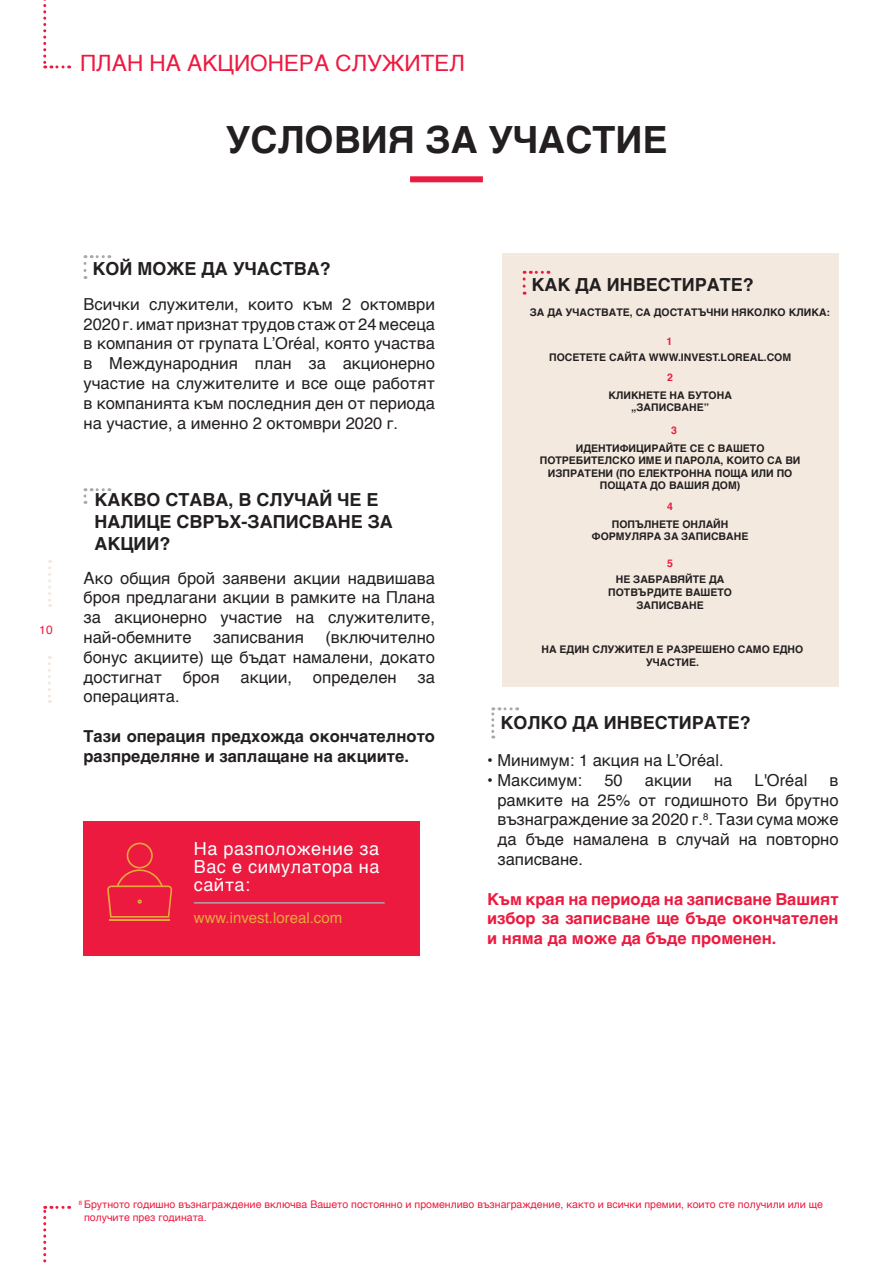
<style>
.page{position:relative;width:893px;height:1263px;background:#fff}
.page>*{position:absolute;margin:0;border:0;box-sizing:border-box;transform-origin:0 0}
.t1{font:700 37.5px "Helvetica";color:#231f20}
.t2{font:22.5px "Helvetica";color:#ed1a40}
.t3{font:700 18px/21.6px "Helvetica";color:#231f20}
.t4{font:18px/18px "Helvetica";letter-spacing:.03em;color:#fff;text-align:justify}
.t5{font:16.5px/19.8px "Helvetica";color:#231f20;text-align:justify}
.t6{font:700 16.5px/19.8px "Helvetica";color:#ed1a40;text-align:justify}
.t7{font:700 16.5px/19.8px "Helvetica";color:#231f20}
.t8{font:15px "Helvetica";color:#e5a93a}
.t9{font:12px "Helvetica";color:#ed1a40}
.t10{font:700 10.5px/12.6px "Helvetica";color:#231f20;text-align:center}
.t11{font:10.5px/12.6px "Helvetica";color:#ed1a40}
.t12{font:700 10.5px "Helvetica";color:#ed1a40}
</style>
<div class="page">
<svg style="left:43px;top:0;width:27px;height:68px"></svg>
<svg style="left:43px;top:1206px;width:27px;height:57px"></svg>
<div style="left:410px;top:176px;width:73px;height:6px;background:#ed1a40"></div>
<svg style="left:83px;top:255px;width:27px;height:24px"></svg>
<svg style="left:491px;top:707px;width:27px;height:31px"></svg>
<div style="left:502px;top:254px;width:337px;height:433px;background:#f3e9df"></div>
<svg style="left:523px;top:271px;width:26px;height:15px"></svg>
<svg style="left:83px;top:488px;width:27px;height:16px"></svg>
<svg style="left:48px;top:560px;width:3px;height:47px"></svg>
<svg style="left:48px;top:656px;width:3px;height:47px"></svg>
<div style="left:83px;top:821px;width:337px;height:134px;background:#ed1a40"></div>
<hr style="left:194px;top:902px;width:191px;height:2px;background:#a8a9ad">
<hr style="left:110px;top:919px;width:60px;height:2px;background:#e5a93a">
<svg style="left:107px;top:843px;width:65px;height:75px"></svg>
<h2 class="t2" style="left:80px;top:46px;width:386px">ПЛАН НА АКЦИОНЕРА СЛУЖИТЕЛ</h2>
<h1 class="t1" style="left:225px;top:110px;width:444px">УСЛОВИЯ ЗА УЧАСТИЕ</h1>
<p class="t9" style="left:39px;top:621px;width:15px">10</p>
<p class="t3" style="left:92px;top:258px;width:240px">КОЙ МОЖЕ ДА УЧАСТВА?</p>
<p class="t5" style="left:83px;top:295px;width:353px">Всички служители, които към 2 октомври 2020 г. имат признат трудов стаж от 24 месеца в компания от групата L’Oréal, която участва в Международния план за акционерно участие на служителите и все още работят в компанията към последния ден от периода на участие, а именно 2 октомври 2020 г.</p>
<p class="t3" style="left:94px;top:489px;width:300px">КАКВО СТАВА, В СЛУЧАЙ ЧЕ Е<br>НАЛИЦЕ СВРЪХ-ЗАПИСВАНЕ ЗА<br>АКЦИИ?</p>
<p class="t5" style="left:83px;top:568px;width:353px">Ако общия брой заявени акции надвишава броя предлагани акции в рамките на Плана за акционерно участие на служителите, най-обемните</p>
<p class="t5" style="left:83px;top:628px;width:353px;text-indent:242px">(включително бонус акциите) ще бъдат намалени, докато достигнат</p>
<p class="t5" style="left:213px;top:628px;width:92px">записвания</p>
<p class="t5" style="left:183px;top:667px;width:38px">броя</p>
<p class="t5" style="left:241px;top:667px;width:53px">акции,</p>
<p class="t5" style="left:313px;top:667px;width:85px">определен</p>
<p class="t5" style="left:418px;top:667px;width:19px">за</p>
<p class="t5" style="left:83px;top:687px;width:98px">операцията.</p>
<p class="t7" style="left:83px;top:726px;width:353px">Тази операция предхожда окончателното разпределяне и заплащане на акциите.</p>
<p class="t4" style="left:194px;top:841px;width:187px">На разположение за Вас е симулатора на сайта:</p>
<p class="t8" style="left:194px;top:906px;width:150px">www.invest.loreal.com</p>
<p class="t3" style="left:532px;top:274px;width:224px">КАК ДА ИНВЕСТИРАТЕ?</p>
<p class="t10" style="left:530px;top:306px;width:302px">ЗА ДА УЧАСТВАТЕ, СА ДОСТАТЪЧНИ НЯКОЛКО КЛИКА:</p>
<p class="t10" style="left:549px;top:351px;width:244px">ПОСЕТЕТЕ САЙТА WWW.INVEST.LOREAL.COM</p>
<p class="t12" style="left:666px;top:332px;width:7px">1</p>
<p class="t12" style="left:667px;top:369px;width:7px">2</p>
<p class="t10" style="left:608px;top:389px;width:125px">КЛИКНЕТЕ НА БУТОНА „ЗАПИСВАНЕ”</p>
<p class="t12" style="left:671px;top:422px;width:7px">3</p>
<p class="t10" style="left:540px;top:442px;width:262px">ИДЕНТИФИЦИРАЙТЕ СЕ С ВАШЕТО<br>ПОТРЕБИТЕЛСКО ИМЕ И ПАРОЛА, КОИТО СА ВИ<br>ИЗПРАТЕНИ (ПО ЕЛЕКТРОННА ПОЩА ИЛИ ПО<br>ПОЩАТА ДО ВАШИЯ ДОМ)</p>
<p class="t12" style="left:667px;top:498px;width:7px">4</p>
<p class="t10" style="left:592px;top:518px;width:158px">ПОПЪЛНЕТЕ ОНЛАЙН<br>ФОРМУЛЯРА ЗА ЗАПИСВАНЕ</p>
<p class="t12" style="left:667px;top:555px;width:7px">5</p>
<p class="t10" style="left:608px;top:573px;width:125px">НЕ ЗАБРАВЯЙТЕ ДА<br>ПОТВЪРДИТЕ ВАШЕТО<br>ЗАПИСВАНЕ</p>
<p class="t10" style="left:541px;top:643px;width:263px">НА ЕДИН СЛУЖИТЕЛ Е РАЗРЕШЕНО САМО ЕДНО<br>УЧАСТИЕ.</p>
<p class="t3" style="left:500px;top:712px;width:252px">КОЛКО ДА ИНВЕСТИРАТЕ?</p>
<p class="t5" style="left:487px;top:751px;width:238px">• Минимум: 1 акция на L’Oréal.</p>
<p class="t5" style="left:487px;top:771px;width:97px">• Максимум:</p>
<p class="t5" style="left:604px;top:771px;width:20px">50</p>
<p class="t5" style="left:645px;top:771px;width:48px">акции</p>
<p class="t5" style="left:714px;top:771px;width:20px">на</p>
<p class="t5" style="left:755px;top:771px;width:54px">L'Oréal</p>
<p class="t5" style="left:497px;top:771px;width:343px;text-indent:332px">в рамките на 25% от годишното Ви брутно възнаграждение за 2020 г.<sup>8</sup>. Тази сума може да бъде намалена в случай на повторно записване.</p>
<p class="t6" style="left:487px;top:889px;width:353px">Към края на периода на записване Вашият избор за записване ще бъде окончателен и няма да може да бъде променен.</p>
<p class="t11" style="left:84px;top:1198px;width:741px;text-indent:-5px"><sup>8</sup> Брутното годишно възнаграждение включва Вашето постоянно и променливо възнаграждение, както и всички премии, които сте получили или ще получите през годината.</p>
</div>
